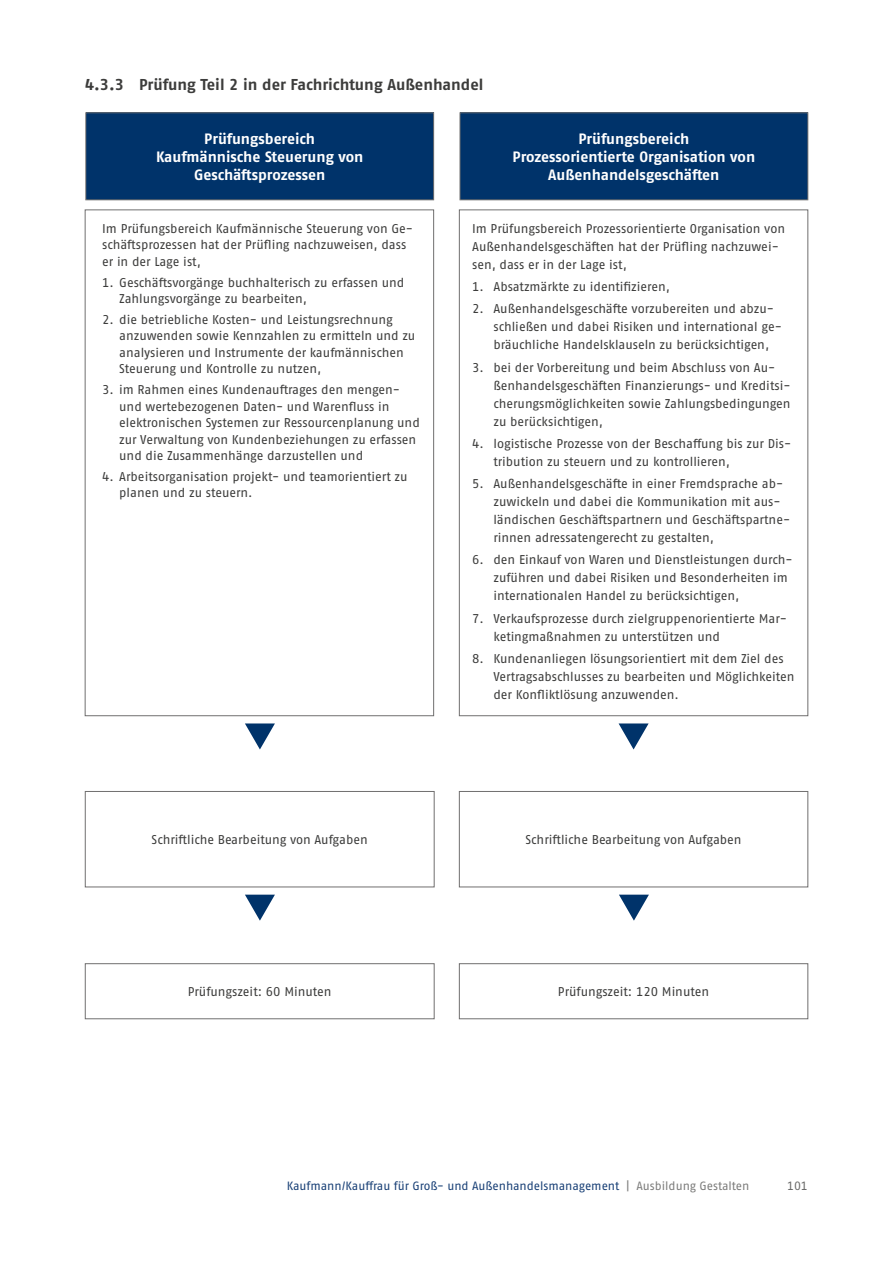
<style>
.page{position:relative;width:893px;height:1263px;background:#fff}
.page>*{position:absolute;margin:0;border:0;box-sizing:border-box;transform-origin:0 0}
.t1{font:700 15.75px "Fago Pro";letter-spacing:-.005em;color:#3c3c3b}
.id580{font:700 15px/18px "Fago Pro";letter-spacing:-.005em;color:#fff;text-align:center}
.id579{font:12.75px/18px "Fago Pro";letter-spacing:-.005em;color:#3c3c3b}
.t2{font:12px "Fago Pro";letter-spacing:-.005em;color:#194076}
.t3{font:12px "Fago Pro";color:#6b6b6a}
.s1{color:#7c7c7b}
</style>
<div class="page">
<div style="left:86px;top:113px;width:348px;height:87px;background:#00336a"></div>
<div style="left:460px;top:113px;width:348px;height:87px;background:#00336a"></div>
<svg style="left:85px;top:210px;width:349px;height:506px"></svg>
<svg style="left:459px;top:210px;width:349px;height:506px"></svg>
<svg style="left:459px;top:791px;width:349px;height:96px"></svg>
<svg style="left:85px;top:791px;width:349px;height:96px"></svg>
<svg style="left:459px;top:963px;width:349px;height:56px"></svg>
<svg style="left:85px;top:963px;width:349px;height:56px"></svg>
<svg style="left:619px;top:723px;width:30px;height:26px"></svg>
<svg style="left:245px;top:723px;width:30px;height:26px"></svg>
<svg style="left:619px;top:895px;width:30px;height:26px"></svg>
<svg style="left:245px;top:895px;width:30px;height:26px"></svg>
<h3 class="t1" style="left:85px;top:75px;width:400px">4.3.3 Prüfung Teil 2 in der Fachrichtung Außenhandel</h3>
<p class="id580" style="left:204px;top:130px;width:112px">Prüfungsbereich</p>
<p class="id580" style="left:156px;top:148px;width:209px">Kaufmännische Steuerung von<br>Geschäftsprozessen</p>
<p class="id580" style="left:578px;top:130px;width:112px">Prüfungsbereich</p>
<p class="id580" style="left:513px;top:148px;width:244px">Prozessorientierte Organisation von<br>Außenhandelsgeschäften</p>
<p class="id579" style="left:102px;top:220px;width:312px;line-height:16.5px">Im Prüfungsbereich Kaufmännische Steuerung von Ge&shy;schäftsprozessen hat der Prüfling nachzuweisen, dass er in der Lage ist,</p>
<p class="id579" style="left:119px;top:274px;width:287px;line-height:16.5px;text-indent:-17px">1. Geschäftsvorgänge buchhalterisch zu erfassen und<br>Zahlungsvorgänge zu bearbeiten,</p>
<p class="id579" style="left:119px;top:311px;width:298px;line-height:16.5px;text-indent:-17px">2. die betriebliche Kosten- und Leistungsrechnung anzuwenden sowie Kennzahlen zu ermitteln und zu analysieren und Instrumente der kaufmännischen Steuerung und Kontrolle zu nutzen,</p>
<p class="id579" style="left:119px;top:381px;width:302px;line-height:16.5px;text-indent:-17px">3. im Rahmen eines Kundenauftrages den mengen&shy;und wertebezogenen Daten- und Warenfluss in elektronischen Systemen zur Ressourcenplanung und zur Verwaltung von Kundenbeziehungen zu erfassen und die Zusammenhänge darzustellen und</p>
<p class="id579" style="left:119px;top:468px;width:290px;line-height:16.5px;text-indent:-17px">4. Arbeitsorganisation projekt- und teamorientiert zu planen und zu steuern.</p>
<p class="id579" style="left:472px;top:219px;width:314px">Im Prüfungsbereich Prozessorientierte Organisation von<br>Außenhandelsgeschäften hat der Prüfling nachzuwei&shy;sen, dass er in der Lage ist,</p>
<p class="id579" style="left:472px;top:278px;width:199px">1. Absatzmärkte zu identifizieren,</p>
<p class="id579" style="left:493px;top:300px;width:290px;text-indent:-21px">2. Außenhandelsgeschäfte vorzubereiten und abzu&shy;schließen und dabei Risiken und international ge&shy;bräuchliche Handelsklauseln zu berücksichtigen,</p>
<p class="id579" style="left:493px;top:358px;width:299px;text-indent:-21px">3. bei der Vorbereitung und beim Abschluss von Au&shy;ßenhandelsgeschäften Finanzierungs- und Kreditsi&shy;cherungsmöglichkeiten sowie Zahlungsbedingungen zu berücksichtigen,</p>
<p class="id579" style="left:493px;top:434px;width:299px;text-indent:-21px">4. logistische Prozesse von der Beschaffung bis zur Dis&shy;tribution zu steuern und zu kontrollieren,</p>
<p class="id579" style="left:493px;top:475px;width:298px;text-indent:-21px">5. Außenhandelsgeschäfte in einer Fremdsprache ab&shy;zuwickeln und dabei die Kommunikation mit aus&shy;ländischen Geschäftspartnern und Geschäftspartne&shy;rinnen adressatengerecht zu gestalten,</p>
<p class="id579" style="left:493px;top:551px;width:301px;text-indent:-21px">6. den Einkauf von Waren und Dienstleistungen durch&shy;zuführen und dabei Risiken und Besonderheiten im internationalen Handel zu berücksichtigen,</p>
<p class="id579" style="left:493px;top:609px;width:295px;text-indent:-21px">7. Verkaufsprozesse durch zielgruppenorientierte Mar&shy;ketingmaßnahmen zu unterstützen und</p>
<p class="id579" style="left:493px;top:649px;width:303px;text-indent:-21px">8. Kundenanliegen lösungsorientiert mit dem Ziel des<br>Vertragsabschlusses zu bearbeiten und Möglichkeiten der Konfliktlösung anzuwenden.</p>
<p class="id579" style="left:152px;top:831px;width:218px">Schriftliche Bearbeitung von Aufgaben</p>
<p class="id579" style="left:525px;top:831px;width:218px">Schriftliche Bearbeitung von Aufgaben</p>
<p class="id579" style="left:188px;top:983px;width:145px">Prüfungszeit: 60 Minuten</p>
<p class="id579" style="left:558px;top:983px;width:153px">Prüfungszeit: 120 Minuten</p>
<p class="t2" style="left:287px;top:1178px;width:464px">Kaufmann/Kauffrau für Groß- und Außenhandelsmanagement <span class="s1">| Ausbildung Gestalten</span></p>
<p class="t3" style="left:787px;top:1178px;width:22px">101</p>
</div>
